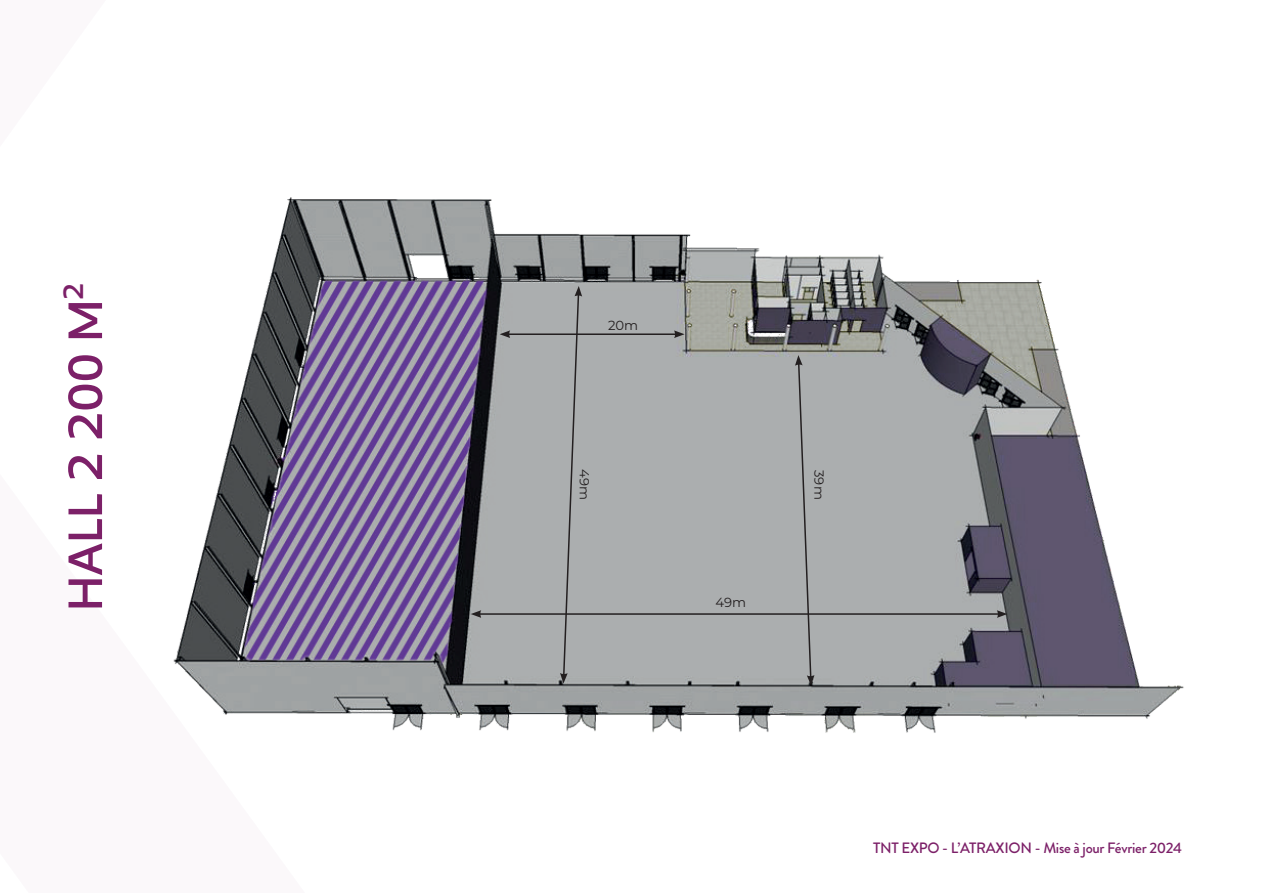
<style>
.page{position:relative;width:1263px;height:893px;background:#fff}
.page>*{position:absolute;margin:0;border:0;box-sizing:border-box;transform-origin:0 0}
.t1{font:500 56.55px "Author";color:#7c2068}
.t2{font:500 15px "Brandon Grotesque";letter-spacing:-.02em;color:#7c2068}
.t3{font:13.2px "Montserrat";color:#231f20}
</style>
<div class="page">
<img style="left:173px;top:197px;width:1011px;height:536px">
<svg style="left:560px;top:286px;width:22px;height:398px;background:#a0a3a4"></svg>
<svg style="left:795px;top:355px;width:19px;height:331px;background:#9ea1a2"></svg>
<hr style="left:479px;top:613px;width:520px;height:2px;background:#231f20">
<svg style="left:471px;top:610px;width:10px;height:8px"></svg>
<svg style="left:997px;top:610px;width:10px;height:8px"></svg>
<hr style="left:508px;top:333px;width:168px;height:2px;background:#231f20">
<svg style="left:500px;top:330px;width:10px;height:8px"></svg>
<svg style="left:674px;top:330px;width:10px;height:8px"></svg>
<h1 class="t1" style="left:56px;top:611px;width:330px;rotate:-90deg">HALL 2 200 M<sup>2</sup></h1>
<p class="t3" style="left:608px;top:317px;width:32px">20m</p>
<p class="t3" style="left:594px;top:469px;width:32px;rotate:90deg">49m</p>
<p class="t3" style="left:828px;top:470px;width:31px;rotate:90deg">39m</p>
<p class="t3" style="left:715px;top:593px;width:32px">49m</p>
<p class="t2" style="left:873px;top:838px;width:311px">TNT EXPO - L’ATRAXION - Mise à jour Février 2024</p>
</div>
